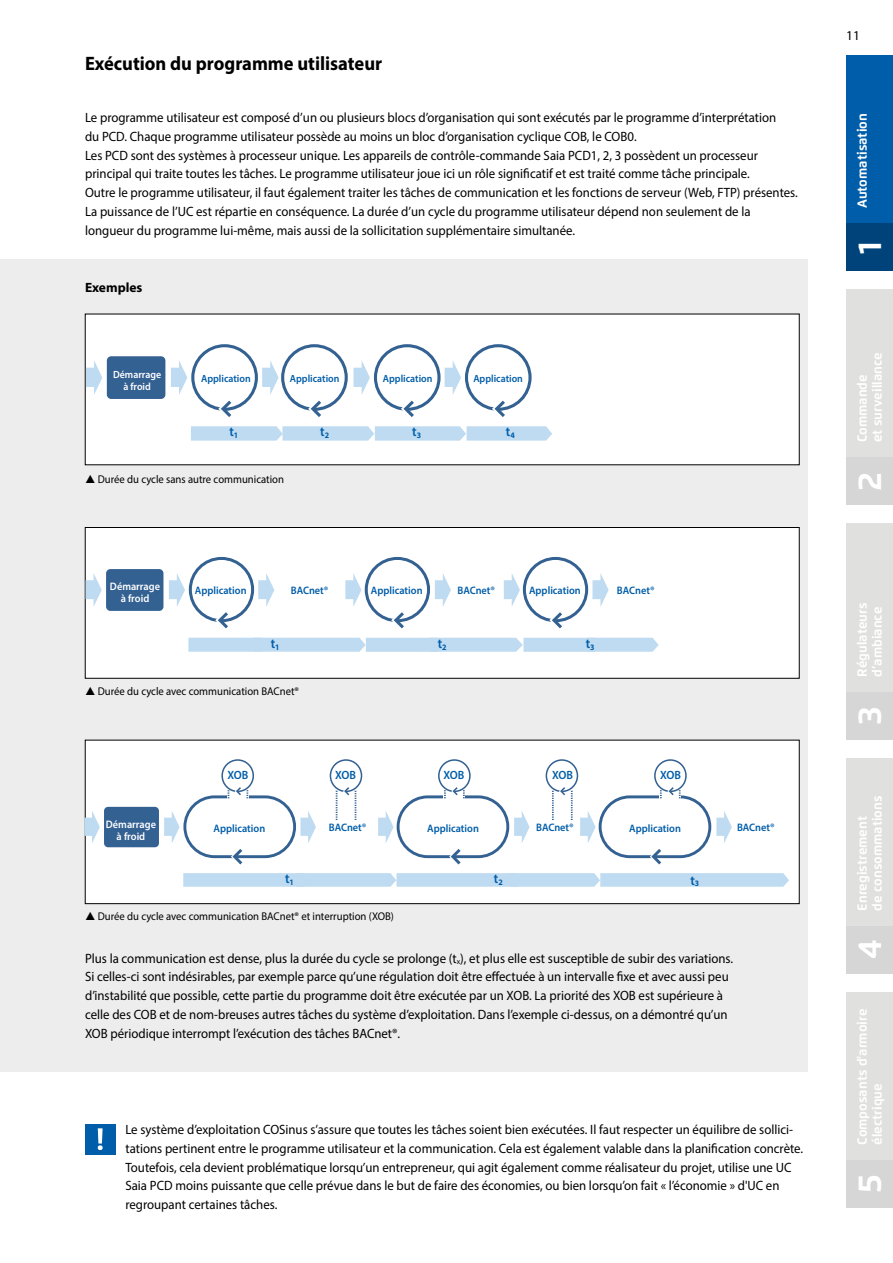
<style>
.page{position:relative;width:893px;height:1263px;background:#fff}
.page>*{position:absolute;margin:0;border:0;box-sizing:border-box;transform-origin:0 0}
.t1{font:700 33px "Flexo";color:#fff}
._004_Untertitel_Grun{font:700 19.5px "Myriad Pro";color:#000;scale:.95 1}
._004_Grundtext_9_12{font:13.5px/18.8px "Myriad Pro";color:#000;scale:.95 1}
._004_Grundtext_9_12-2{font:600 13.5px "Myriad Pro";color:#005da9;scale:.95 1}
.t2{font:700 13.5px "Myriad Pro";color:#000}
._004_Grundtext_9_12-3{font:13.5px "Myriad Pro";color:#000}
.t3{font:700 13.2px/15px "Flexo";color:#fff}
._004_Grundtext_9_12-4{font:600 12px "Myriad Pro";letter-spacing:-.015em;color:#005da9;scale:.95 1}
._004_Grundtext_9_12-5{font:11.25px "Myriad Pro";color:#000;scale:.95 1}
._004_Grundtext_9_12-6{font:600 10.8px "Myriad Pro";color:#005da9;scale:.95 1}
._004_Grundtext_9_12-7{font:600 10.8px/12.1px "Myriad Pro";color:#fff;text-align:center;scale:.95 1}
._004_Grundtext_9_12-8{font:600 10.35px "Myriad Pro";color:#005da9;scale:.95 1}
._004_Grundtext_9_12-9{font:600 10.35px/11.7px "Myriad Pro";color:#fff;text-align:center;scale:.95 1}
</style>
<div class="page">
<div style="left:846px;top:55px;width:47px;height:216px;background:#005da9"></div>
<div style="left:846px;top:223px;width:47px;height:48px;background:#00437b"></div>
<div style="left:846px;top:289px;width:47px;height:216px;background:#e0e0df"></div>
<div style="left:846px;top:458px;width:47px;height:47px;background:#d6d6d6"></div>
<div style="left:846px;top:524px;width:47px;height:215px;background:#e0e0df"></div>
<div style="left:846px;top:692px;width:47px;height:47px;background:#d6d6d6"></div>
<div style="left:846px;top:758px;width:47px;height:215px;background:#e0e0df"></div>
<div style="left:846px;top:926px;width:47px;height:47px;background:#d6d6d6"></div>
<div style="left:846px;top:992px;width:47px;height:216px;background:#e0e0df"></div>
<div style="left:846px;top:1160px;width:47px;height:48px;background:#d6d6d6"></div>
<div style="left:0;top:259px;width:808px;height:812px;background:#ededed"></div>
<div style="left:85px;top:314px;width:714px;height:151px;background:#fff"></div>
<div style="left:85px;top:527px;width:714px;height:151px;background:#fff"></div>
<div style="left:85px;top:527px;width:714px;height:151px;border:1px solid #000"></div>
<div style="left:85px;top:740px;width:714px;height:164px;background:#fff"></div>
<div style="left:85px;top:740px;width:714px;height:164px;border:1px solid #000"></div>
<svg style="left:86px;top:361px;width:16px;height:34px"></svg>
<div style="left:107px;top:356px;width:58px;height:43px;background:#336192;border-radius:4px"></div>
<svg style="left:191px;top:426px;width:361px;height:15px;background:#c3ddf2"></svg>
<svg style="left:171px;top:344px;width:361px;height:73px"></svg>
<svg style="left:86px;top:573px;width:16px;height:34px"></svg>
<div style="left:106px;top:569px;width:57px;height:42px;background:#336192;border-radius:4px"></div>
<svg style="left:188px;top:638px;width:471px;height:14px;background:#c0dcf1"></svg>
<svg style="left:169px;top:557px;width:105px;height:71px"></svg>
<svg style="left:345px;top:557px;width:106px;height:71px"></svg>
<svg style="left:504px;top:557px;width:105px;height:71px"></svg>
<svg style="left:84px;top:811px;width:16px;height:32px"></svg>
<div style="left:104px;top:807px;width:55px;height:40px;background:#336192;border-radius:4px"></div>
<svg style="left:183px;top:873px;width:606px;height:14px;background:#c0dcf1"></svg>
<svg style="left:164px;top:759px;width:152px;height:106px"></svg>
<svg style="left:330px;top:759px;width:32px;height:61px"></svg>
<svg style="left:378px;top:759px;width:152px;height:106px"></svg>
<svg style="left:545px;top:759px;width:187px;height:106px"></svg>
<div style="left:85px;top:1124px;width:30px;height:30px;background:#005da9"></div>
<svg style="left:98px;top:1128px;width:5px;height:22px"></svg>
<p class="_004_Untertitel_Grun" style="left:85px;top:51px;width:314px">Exécution du programme utilisateur</p>
<p class="_004_Grundtext_9_12" style="left:85px;top:108px;width:729px">Le programme utilisateur est composé d’un ou plusieurs blocs d’organisation qui sont exécutés par le programme d’interprétation du PCD. Chaque programme utilisateur possède au moins un bloc d’organisation cyclique COB, le COB0.</p>
<p class="_004_Grundtext_9_12" style="left:85px;top:146px;width:752px">Les PCD sont des systèmes à processeur unique. Les appareils de contrôle-commande Saia PCD1, 2, 3 possèdent un processeur principal qui traite toutes les tâches. Le programme utilisateur joue ici un rôle significatif et est traité comme tâche principale.<br>Outre le programme utilisateur, il faut également traiter les tâches de communication et les fonctions de serveur (Web, FTP) présentes.<br>La puissance de l’UC est répartie en conséquence. La durée d’un cycle du programme utilisateur dépend non seulement de la longueur du programme lui-même, mais aussi de la sollicitation supplémentaire simultanée.</p>
<p class="t2" style="left:85px;top:279px;width:59px">Exemples</p>
<p class="_004_Grundtext_9_12-9" style="left:113px;top:368px;width:52px">Démarrage à froid</p>
<p class="_004_Grundtext_9_12-8" style="left:201px;top:372px;width:54px">Application</p>
<p class="_004_Grundtext_9_12-8" style="left:290px;top:372px;width:54px">Application</p>
<p class="_004_Grundtext_9_12-8" style="left:383px;top:372px;width:54px">Application</p>
<p class="_004_Grundtext_9_12-8" style="left:473px;top:372px;width:54px">Application</p>
<p class="_004_Grundtext_9_12-2" style="left:229px;top:423px;width:11px">t<sub>1</sub></p>
<p class="_004_Grundtext_9_12-2" style="left:320px;top:423px;width:11px">t<sub>2</sub></p>
<p class="_004_Grundtext_9_12-2" style="left:412px;top:423px;width:11px">t<sub>3</sub></p>
<p class="_004_Grundtext_9_12-2" style="left:506px;top:423px;width:11px">t<sub>4</sub></p>
<p class="_004_Grundtext_9_12-5" style="left:98px;top:472px;width:198px">Durée du cycle sans autre communication</p>
<p class="_004_Grundtext_9_12-7" style="left:110px;top:580px;width:54px">Démarrage à froid</p>
<p class="_004_Grundtext_9_12-6" style="left:195px;top:583px;width:56px">Application</p>
<p class="_004_Grundtext_9_12-6" style="left:291px;top:584px;width:41px">BACnet®</p>
<p class="_004_Grundtext_9_12-6" style="left:371px;top:583px;width:56px">Application</p>
<p class="_004_Grundtext_9_12-6" style="left:529px;top:583px;width:56px">Application</p>
<p class="_004_Grundtext_9_12-6" style="left:457px;top:584px;width:41px">BACnet®</p>
<p class="_004_Grundtext_9_12-6" style="left:617px;top:584px;width:41px">BACnet®</p>
<p class="_004_Grundtext_9_12-2" style="left:271px;top:635px;width:11px">t<sub>1</sub></p>
<p class="_004_Grundtext_9_12-2" style="left:438px;top:635px;width:11px">t<sub>2</sub></p>
<p class="_004_Grundtext_9_12-2" style="left:586px;top:635px;width:11px">t<sub>3</sub></p>
<p class="_004_Grundtext_9_12-5" style="left:98px;top:684px;width:213px">Durée du cycle avec communication BACnet®</p>
<p class="_004_Grundtext_9_12-7" style="left:106px;top:818px;width:54px">Démarrage à froid</p>
<p class="_004_Grundtext_9_12-4" style="left:227px;top:767px;width:24px">XOB</p>
<p class="_004_Grundtext_9_12-4" style="left:335px;top:767px;width:24px">XOB</p>
<p class="_004_Grundtext_9_12-4" style="left:443px;top:767px;width:24px">XOB</p>
<p class="_004_Grundtext_9_12-4" style="left:552px;top:767px;width:24px">XOB</p>
<p class="_004_Grundtext_9_12-4" style="left:660px;top:767px;width:24px">XOB</p>
<p class="_004_Grundtext_9_12-6" style="left:329px;top:821px;width:41px">BACnet®</p>
<p class="_004_Grundtext_9_12-6" style="left:536px;top:821px;width:41px">BACnet®</p>
<p class="_004_Grundtext_9_12-6" style="left:214px;top:821px;width:56px">Application</p>
<p class="_004_Grundtext_9_12-6" style="left:427px;top:821px;width:56px">Application</p>
<p class="_004_Grundtext_9_12-6" style="left:629px;top:821px;width:56px">Application</p>
<p class="_004_Grundtext_9_12-2" style="left:285px;top:870px;width:11px">t<sub>1</sub></p>
<p class="_004_Grundtext_9_12-2" style="left:690px;top:871px;width:11px">t<sub>3</sub></p>
<p class="_004_Grundtext_9_12-2" style="left:494px;top:870px;width:11px">t<sub>2</sub></p>
<p class="_004_Grundtext_9_12-5" style="left:98px;top:910px;width:313px">Durée du cycle avec communication BACnet® et interruption (XOB)</p>
<p class="_004_Grundtext_9_12-6" style="left:737px;top:821px;width:41px">BACnet®</p>
<p class="_004_Grundtext_9_12" style="left:85px;top:948px;width:684px">Plus la communication est dense, plus la durée du cycle se prolonge (t<sub>x</sub>), et plus elle est susceptible de subir des variations.<br>Si celles-ci sont indésirables, par exemple parce qu’une régulation doit être effectuée à un intervalle fixe et avec aussi peu d’instabilité que possible, cette partie du programme doit être exécutée par un XOB. La priorité des XOB est supérieure à celle des COB et de nom-breuses autres tâches du système d’exploitation. Dans l’exemple ci-dessus, on a démontré qu’un XOB périodique interrompt l’exécution des tâches BACnet®.</p>
<p class="_004_Grundtext_9_12" style="left:125px;top:1120px;width:715px">Le système d’exploitation COSinus s’assure que toutes les tâches soient bien exécutées. Il faut respecter un équilibre de sollici&shy;tations pertinent entre le programme utilisateur et la communication. Cela est également valable dans la planification concrète.<br>Toutefois, cela devient problématique lorsqu’un entrepreneur, qui agit également comme réalisateur du projet, utilise une UC Saia PCD moins puissante que celle prévue dans le but de faire des économies, ou bien lorsqu’on fait « l’économie » d'UC en regroupant certaines tâches.</p>
<p class="_004_Grundtext_9_12-3" style="left:846px;top:27px;width:15px">11</p>
<p class="t3" style="left:855px;top:208px;width:96px;rotate:-90deg">Automatisation</p>
<h1 class="t1" style="left:850px;top:254px;width:14px;rotate:-90deg">1</h1>
<p class="t3" style="left:855px;top:442px;width:91px;rotate:-90deg">Commande<br>et surveillance</p>
<h1 class="t1" style="left:850px;top:491px;width:20px;rotate:-90deg">2</h1>
<p class="t3" style="left:855px;top:676px;width:75px;rotate:-90deg">Régulateurs d’ambiance</p>
<h1 class="t1" style="left:850px;top:725px;width:20px;rotate:-90deg">3</h1>
<p class="t3" style="left:855px;top:911px;width:116px;rotate:-90deg">Enregistrement<br>de consommations</p>
<h1 class="t1" style="left:850px;top:959px;width:21px;rotate:-90deg">4</h1>
<p class="t3" style="left:855px;top:1145px;width:137px;rotate:-90deg">Composants d'armoire électrique</p>
<h1 class="t1" style="left:850px;top:1193px;width:20px;rotate:-90deg">5</h1>
</div>
